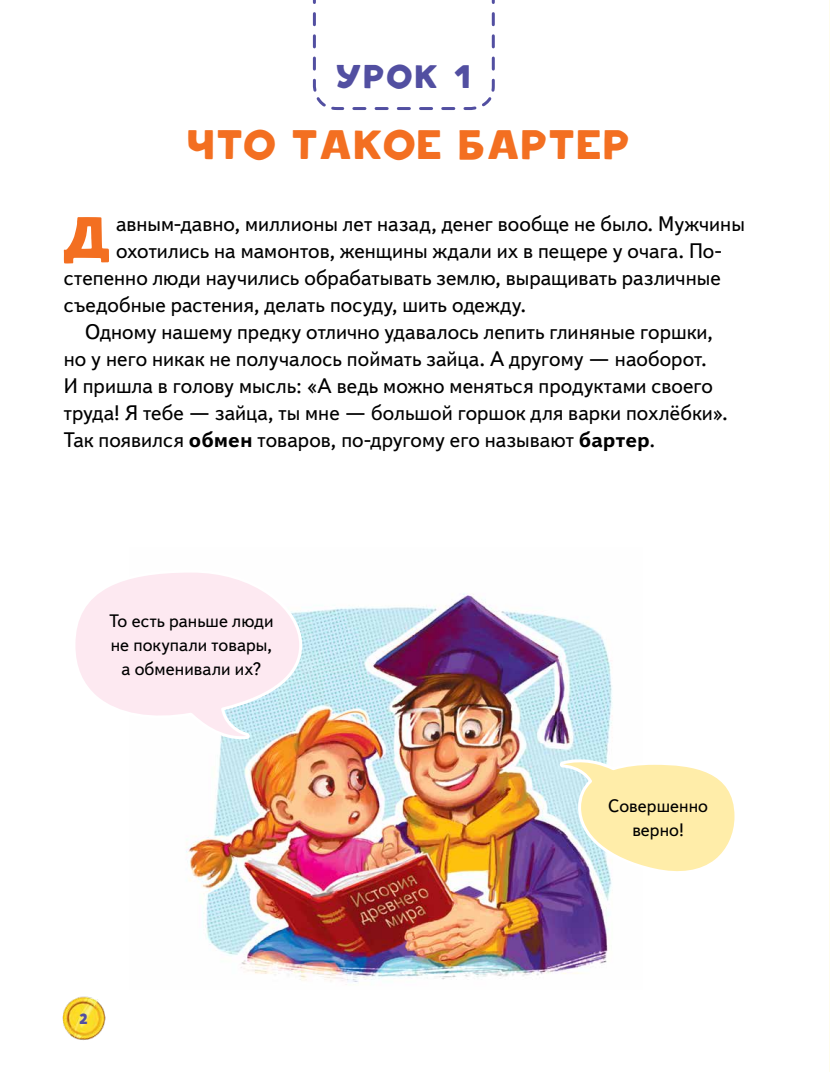
<style>
.page{position:relative;width:830px;height:1072px;background:#fff}
.page>*{position:absolute;margin:0;border:0;box-sizing:border-box;transform-origin:0 0}
.t1{font:63.3px "Shadow";color:#f36f21}
.t2{font:45px "Shadow";color:#f36f21}
.t3{font:36px "Shadow";color:#524fa1}
.t4{font:21px "Textbook New";letter-spacing:.005em;color:#000}
.t5{font:18px/24px "Textbook New";letter-spacing:.005em;color:#000;text-align:center}
.t6{font:16.5px "Shadow";color:#524fa1}
.s1{font-weight:700}
</style>
<div class="page">
<hr style="left:828px;top:0;width:1px;height:1071px;background:#fffdec">
<img style="left:186px;top:593px;width:427px;height:389px">
<svg style="left:75px;top:573px;width:228px;height:167px"></svg>
<svg style="left:557px;top:757px;width:178px;height:122px"></svg>
<svg style="left:312px;top:0;width:183px;height:110px"></svg>
<img style="left:62px;top:996px;width:44px;height:44px">
<h3 class="t3" style="left:336px;top:57px;width:137px">Урок 1</h3>
<h2 class="t2" style="left:188px;top:121px;width:445px">Что такое бартер</h2>
<h1 class="t1" style="left:66px;top:204px;width:52px">Д</h1>
<p class="t4" style="left:116px;top:211px;width:630px">авным-давно, миллионы лет назад, денег вообще не было. Мужчины</p>
<p class="t4" style="left:116px;top:238px;width:607px">охотились на мамонтов, женщины ждали их в пещере у очага. По-</p>
<p class="t4" style="left:64px;top:265px;width:658px">степенно люди научились обрабатывать землю, выращивать различные</p>
<p class="t4" style="left:64px;top:292px;width:463px">съедобные растения, делать посуду, шить одежду.</p>
<p class="t4" style="left:85px;top:319px;width:629px">Одному нашему предку отлично удавалось лепить глиняные горшки,</p>
<p class="t4" style="left:64px;top:346px;width:644px">но у него никак не получалось поймать зайца. А другому — наоборот.</p>
<p class="t4" style="left:64px;top:373px;width:650px">И пришла в голову мысль: «А ведь можно меняться продуктами своего</p>
<p class="t4" style="left:64px;top:400px;width:665px">труда! Я тебе — зайца, ты мне — большой горшок для варки похлёбки».</p>
<p class="t4" style="left:64px;top:427px;width:592px">Так появился <span class="s1">обмен</span> товаров, по-другому его называют <span class="s1">бартер</span>.</p>
<p class="t5" style="left:109px;top:609px;width:165px">То есть раньше люди не покупали товары, а обменивали их?</p>
<p class="t6" style="left:80px;top:1009px;width:10px">2</p>
<p class="t5" style="left:608px;top:794px;width:101px">Совершенно верно!</p>
</div>
